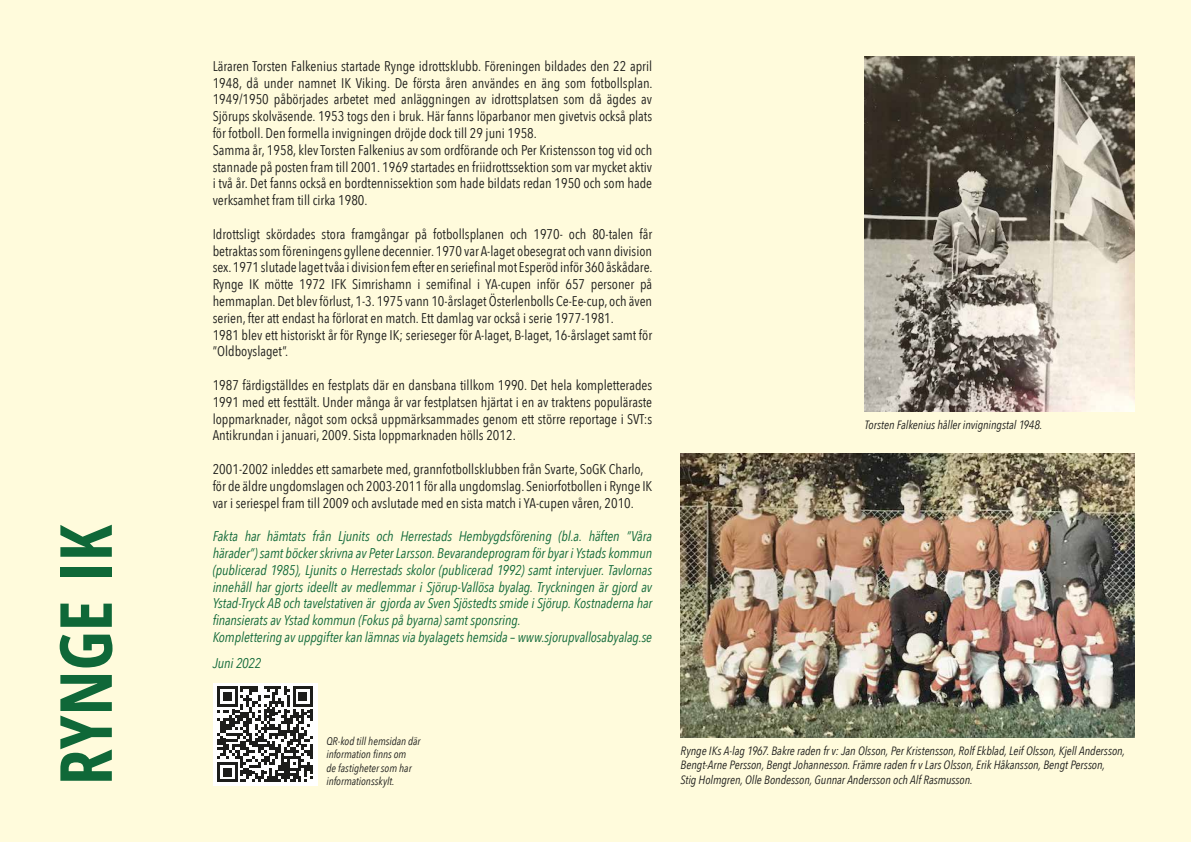
<style>
.page{position:relative;width:1191px;height:842px;background:#fffbdc}
.page>*{position:absolute;margin:0;border:0;box-sizing:border-box;transform-origin:0 0}
.t1{font:700 condensed 72px "Open Sans";color:#0f6838}
.t2{font:14px/16.8px "Avenir Next Condensed";color:#1d1d1b}
.t3{font:italic 14px/16.8px "Avenir Next Condensed";letter-spacing:-.005em;color:#0f6838}
.t4{font:italic 12px/14.4px "Avenir Next Condensed";letter-spacing:-.005em;color:#1d1d1b}
.t5{font:italic 11px/13.2px "Avenir Next Condensed";color:#1d1d1b}
</style>
<div class="page">
<img style="left:865px;top:57px;width:269px;height:354px">
<div style="left:213px;top:683px;width:104px;height:102px;background:#fff"></div>
<svg style="left:217px;top:686px;width:96px;height:96px"></svg>
<img style="left:680px;top:454px;width:454px;height:283px">
<h1 class="t1" style="left:35px;top:785px;width:262px;rotate:-90deg">RYNGE IK</h1>
<p class="t2" style="left:213px;top:57px;width:441px">Läraren Torsten Falkenius startade Rynge idrottsklubb. Föreningen bildades den 22 april 1948, då under namnet IK Viking. De första åren användes en äng som fotbollsplan.<br>1949/1950 påbörjades arbetet med anläggningen av idrottsplatsen som då ägdes av Sjörups skolväsende. 1953 togs den i bruk. Här fanns löparbanor men givetvis också plats för fotboll. Den formella invigningen dröjde dock till 29 juni 1958.<br>Samma år, 1958, klev Torsten Falkenius av som ordförande och Per Kristensson tog vid och stannade på posten fram till 2001. 1969 startades en friidrottssektion som var mycket aktiv i två år. Det fanns också en bordtennissektion som hade bildats redan 1950 och som hade verksamhet fram till cirka 1980.</p>
<p class="t2" style="left:213px;top:225px;width:441px">Idrottsligt skördades stora framgångar på fotbollsplanen och 1970- och 80-talen får betraktas som föreningens gyllene decennier. 1970 var A-laget obesegrat och vann division sex. 1971 slutade laget tvåa i division fem efter en seriefinal mot Esperöd inför 360 åskådare.<br>Rynge IK mötte 1972 IFK Simrishamn i semifinal i YA-cupen inför 657 personer på hemmaplan. Det blev förlust, 1-3. 1975 vann 10-årslaget Österlenbolls Ce-Ee-cup, och även serien, fter att endast ha förlorat en match. Ett damlag var också i serie 1977-1981.<br>1981 blev ett historiskt år för Rynge IK; serieseger för A-laget, B-laget, 16-årslaget samt för ”Oldboyslaget”.</p>
<p class="t2" style="left:213px;top:376px;width:441px;text-align:justify">1987 färdigställdes en festplats där en dansbana tillkom 1990. Det hela kompletterades 1991 med ett festtält. Under många år var festplatsen hjärtat i en av traktens populäraste loppmarknader, något som också uppmärksammades genom ett större reportage i SVT:s Antikrundan i januari, 2009. Sista loppmarknaden hölls 2012.</p>
<p class="t2" style="left:213px;top:460px;width:441px">2001-2002 inleddes ett samarbete med, grannfotbollsklubben från Svarte, SoGK Charlo, för de äldre ungdomslagen och 2003-2011 för alla ungdomslag. Seniorfotbollen i Rynge IK var i seriespel fram till 2009 och avslutade med en sista match i YA-cupen våren, 2010.</p>
<p class="t3" style="left:213px;top:528px;width:441px">Fakta har hämtats från Ljunits och Herrestads Hembygdsförening (bl.a. häften ”Våra härader”) samt böcker skrivna av Peter Larsson. Bevarandeprogram för byar i Ystads kommun (publicerad 1985), Ljunits o Herrestads skolor (publicerad 1992) samt intervjuer. Tavlornas innehåll har gjorts ideellt av medlemmar i Sjörup-Vallösa byalag. Tryckningen är gjord av Ystad-Tryck AB och tavelstativen är gjorda av Sven Sjöstedts smide i Sjörup. Kostnaderna har finansierats av Ystad kommun (Fokus på byarna) samt sponsring.<br>Komplettering av uppgifter kan lämnas via byalagets hemsida – www.sjorupvallosabyalag.se</p>
<p class="t3" style="left:213px;top:654px;width:50px">Juni 2022</p>
<p class="t4" style="left:865px;top:417px;width:179px">Torsten Falkenius håller invigningstal 1948.</p>
<p class="t5" style="left:326px;top:735px;width:96px">QR-kod till hemsidan där information finns om<br>de fastigheter som har informationsskylt.</p>
<p class="t4" style="left:680px;top:743px;width:446px">Rynge IKs A-lag 1967. Bakre raden fr v: Jan Olsson, Per Kristensson, Rolf Ekblad, Leif Olsson, Kjell Andersson,<br>Bengt-Arne Persson, Bengt Johannesson. Främre raden fr v Lars Olsson, Erik Håkansson, Bengt Persson,<br>Stig Holmgren, Olle Bondesson, Gunnar Andersson och Alf Rasmusson.</p>
</div>
